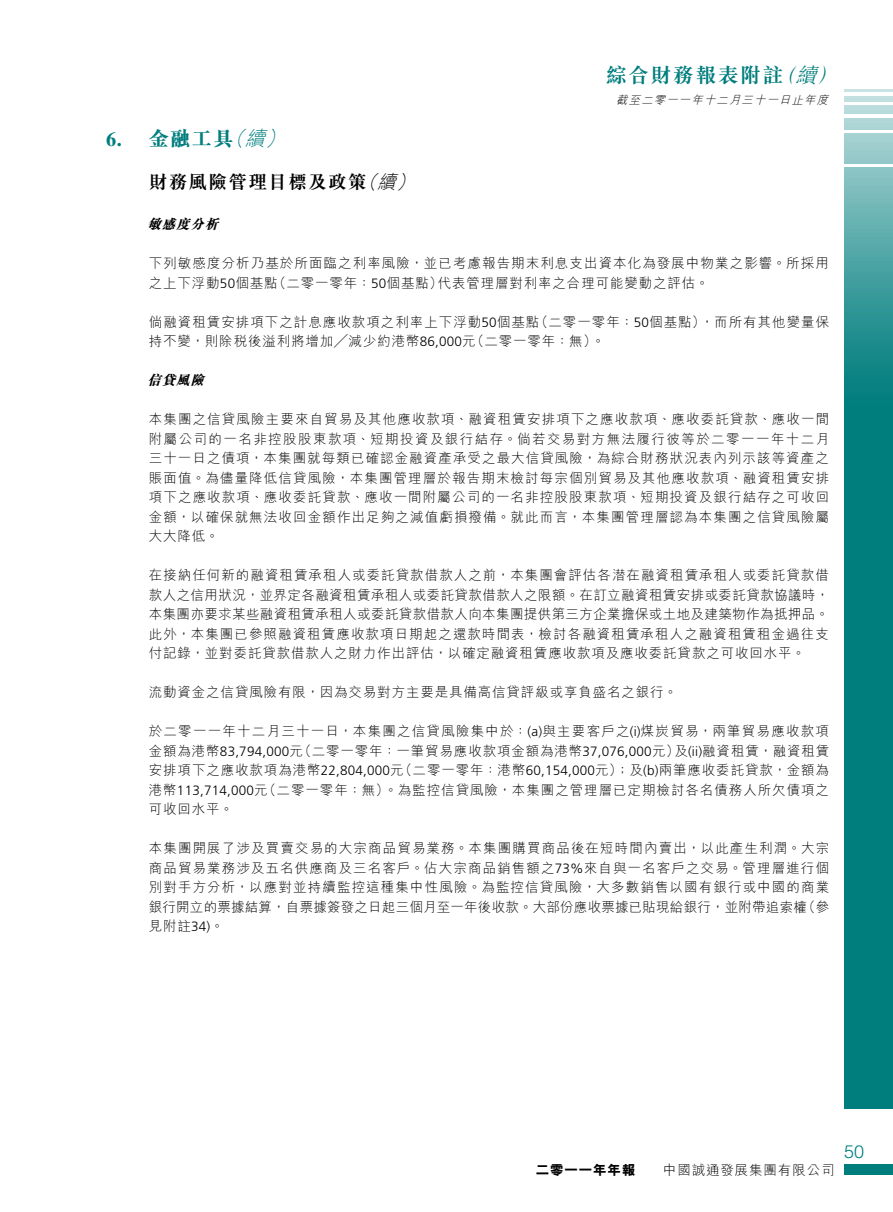
<style>
.page{position:relative;width:893px;height:1212px;background:#fff}
.page>*{position:absolute;margin:0;border:0;box-sizing:border-box;transform-origin:0 0}
.t1{font:700 21px "M Sung HK";letter-spacing:.065em;color:#007d7d}
.t2{font:italic 300 21px "M Sung HK";color:#007d7d}
.Subhead_1{font:800 20.25px "M Sung HK";color:#007d7d}
.Subhead_1-2{font:italic 300 20.25px "M Hei HK";color:#007d7d}
.Subhead_1-3{font:700 20.25px "Times LT Std";color:#007d7d}
.Subhead_2{font:700 18.75px "M Sung HK";letter-spacing:.06em;color:#000}
.Subhead_2-2{font:italic 300 18.75px "M Hei HK";color:#000}
.t3{font:300 18px "Helvetica LT Std";color:#007d7d}
.Body_text{font:300 13.5px/19.5px "M Hei HK";letter-spacing:.075em;color:#000}
.Body_text-2{font:300 13.5px/19.5px "M Hei HK";letter-spacing:.015em;color:#000}
.Body_text-3{font:300 13.5px/19.5px "Frutiger LT Std";letter-spacing:.015em;color:#000}
.Subhead_3{font:italic 800 13.5px "M Sung HK";color:#000}
.t4{font:800 13.5px "M Hei HK";letter-spacing:.065em;color:#000}
.t5{font:italic 300 11.25px "M Hei HK";color:#000}
.s1{font-family:"Frutiger LT Std"}
.s2{font-family:"M Hei HK"}
</style>
<div class="page">
<svg style="left:844px;top:168px;width:49px;height:940px;background:#108585"></svg>
<div style="left:844px;top:134px;width:49px;height:30px;background:#9dcdcd"></div>
<div style="left:844px;top:118px;width:49px;height:11px;background:#aed6d6"></div>
<div style="left:844px;top:106px;width:49px;height:8px;background:#badcdc"></div>
<div style="left:844px;top:96px;width:49px;height:5px;background:#c4e1e1"></div>
<hr style="left:844px;top:89px;width:49px;height:3px;background:#cae4e4">
<div style="left:844px;top:1164px;width:49px;height:10px;background:#007d7d"></div>
<p class="Subhead_1-3" style="left:106px;top:127px;width:17px">6.</p>
<h1 class="t2" style="left:795px;top:60px;width:30px">續</h1>
<h1 class="t1" style="left:606px;top:64px;width:179px">綜合財務報表附註</h1>
<h1 class="t2" style="left:774px;top:60px;width:30px">（</h1>
<h1 class="t2" style="left:816px;top:60px;width:30px">(</h1>
<p class="Subhead_1-2" style="left:245px;top:128px;width:27px">續</p>
<p class="Subhead_1-2" style="left:224px;top:128px;width:27px">（</p>
<p class="Subhead_1-2" style="left:265px;top:128px;width:27px">(</p>
<p class="Subhead_1" style="left:149px;top:128px;width:86px">金融工具</p>
<p class="t5" style="left:616px;top:94px;width:216px">截至二零一一年十二月三十一日止年度</p>
<p class="Subhead_2-2" style="left:377px;top:173px;width:25px">續</p>
<p class="Subhead_2-2" style="left:358px;top:173px;width:25px">（</p>
<p class="Subhead_2-2" style="left:396px;top:173px;width:25px">(</p>
<p class="Subhead_2" style="left:149px;top:173px;width:219px">財務風險管理目標及政策</p>
<p class="Subhead_3" style="left:147px;top:217px;width:76px">敏感度分析</p>
<p class="Body_text" style="left:438px;top:253px;width:393px;text-indent:-289px">下列敏感度分析乃基於所面臨之利率風險，並已考慮報告期末利息支出資本化為發展中物業之影響。所採用代表管理層對利率之合理可能變動之評估。</p>
<p class="Body_text" style="left:273px;top:273px;width:171px">（二零一零年：<span class="s1">50</span>個基點）</p>
<p class="Body_text" style="left:149px;top:273px;width:130px">之上下浮動<span class="s1">50</span>個基點</p>
<p class="Body_text" style="left:535px;top:312px;width:172px">（二零一零年：<span class="s1">50</span>個基點）</p>
<p class="Body_text" style="left:149px;top:312px;width:392px">倘融資租賃安排項下之計息應收款項之利率上下浮動<span class="s1">50</span>個基點</p>
<p class="Body_text" style="left:700px;top:312px;width:130px">，而所有其他變量保</p>
<p class="Body_text" style="left:149px;top:331px;width:328px">持不變，則除稅後溢利將增加╱減少約港幣<span class="s1">86,000</span>元</p>
<p class="Subhead_3" style="left:147px;top:373px;width:62px">信貸風險</p>
<p class="Body_text" style="left:149px;top:409px;width:682px;text-align:justify">本集團之信貸風險主要來自貿易及其他應收款項、融資租賃安排項下之應收款項、應收委託貸款、應收一間附屬公司的一名非控股股東款項、短期投資及銀行結存。倘若交易對方無法履行彼等於二零一一年十二月三十一日之債項，本集團就每類已確認金融資產承受之最大信貸風險，為綜合財務狀況表內列示該等資產之賬面值。為儘量降低信貸風險，本集團管理層於報告期末檢討每宗個別貿易及其他應收款項、融資租賃安排項下之應收款項、應收委託貸款、應收一間附屬公司的一名非控股股東款項、短期投資及銀行結存之可收回金額，以確保就無法收回金額作出足夠之減值虧損撥備。就此而言，本集團管理層認為本集團之信貸風險屬大大降低。</p>
<p class="Body_text" style="left:149px;top:565px;width:682px;text-align:justify">在接納任何新的融資租賃承租人或委託貸款借款人之前，本集團會評估各潜在融資租賃承租人或委託貸款借款人之信用狀況，並界定各融資租賃承租人或委託貸款借款人之限額。在訂立融資租賃安排或委託貸款協議時，本集團亦要求某些融資租賃承租人或委託貸款借款人向本集團提供第三方企業擔保或土地及建築物作為抵押品。此外，本集團已參照融資租賃應收款項日期起之還款時間表，檢討各融資租賃承租人之融資租賃租金過往支付記錄，並對委託貸款借款人之財力作出評估，以確定融資租賃應收款項及應收委託貸款之可收回水平。</p>
<p class="Body_text" style="left:149px;top:682px;width:530px">流動資金之信貸風險有限，因為交易對方主要是具備高信貸評級或享負盛名之銀行。</p>
<p class="Body_text" style="left:149px;top:721px;width:682px;text-align:right">於二零一一年十二月三十一日，本集團之信貸風險集中於： <span class="s1">)a(</span> 與主要客戶之 <span class="s1">)i(</span> 煤炭貿易，兩筆貿易應收款項及 <span class="s1">)i i(</span> 融資租賃，融資租賃</p>
<p class="Body_text" style="left:471px;top:331px;width:127px">（二零一零年：無(</p>
<p class="Body_text" style="left:592px;top:331px;width:15px">。</p>
<p class="Body_text" style="left:298px;top:741px;width:383px">（二零一零年：一筆貿易應收款項金額為港幣<span class="s1">37,076,000</span>元）</p>
<p class="Body_text-3" style="left:149px;top:741px;width:156px"><span class="s2">金額為港幣</span>83,794,000<span class="s2">元</span></p>
<p class="Body_text" style="left:399px;top:760px;width:432px">（二零一零年：港幣<span class="s1">60,154,000</span>元）；及 <span class="s1">)b(</span> 兩筆應收委託貸款，金額為</p>
<p class="Body_text" style="left:263px;top:760px;width:568px;text-indent:-114px">安排項下之應收款項為港幣<span class="s1">22,804,000</span>元<br>（二零一零年：無）。為監控信貸風險，本集團之管理層已定期檢討各名債務人所欠債項之</p>
<p class="Body_text-3" style="left:149px;top:780px;width:120px"><span class="s2">港幣</span>113,714,000<span class="s2">元可收回水平。</span></p>
<p class="Body_text" style="left:149px;top:838px;width:682px;text-align:right">本集團開展了涉及買賣交易的大宗商品貿易業務。本集團購買商品後在短時間內賣出，以此產生利潤。大宗商品貿易業務涉及五名供應商及三名客戶。佔大宗商品銷售額之<span class="s1">73%</span>來自與一名客戶之交易。管理層進行個別對手方分析，以應對並持續監控這種集中性風險。為監控信貸風險，大多數銷售以國有銀行或中國的商業（參</p>
<p class="Body_text-2" style="left:149px;top:897px;width:659px">銀行開立的票據結算，自票據簽發之日起三個月至一年後收款。大部份應收票據已貼現給銀行，並附帶追索權見附註<span class="s1">34</span> 。<span class="s1">(</span></p>
<p class="t4" style="left:536px;top:1163px;width:101px">二零一一年年報</p>
<p class="Body_text" style="left:663px;top:1160px;width:173px">中國誠通發展集團有限公司</p>
<h3 class="t3" style="left:844px;top:1140px;width:22px">50</h3>
</div>
